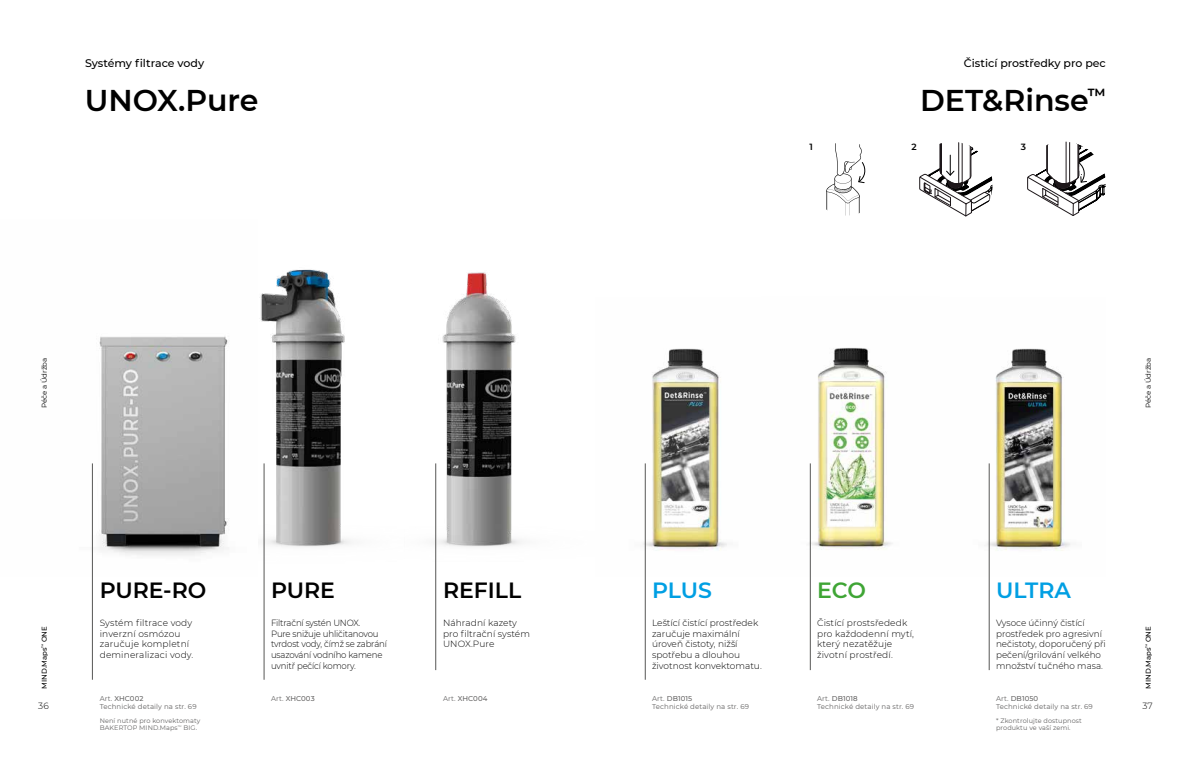
<style>
.page{position:relative;width:1191px;height:766px;background:#fff}
.page>*{position:absolute;margin:0;border:0;box-sizing:border-box;transform-origin:0 0}
.t1{font:600 30px "Montserrat";color:#000}
.t2{font:600 22px "Montserrat";color:#000}
.t3{font:600 22px "Montserrat";color:#009fe3}
.t4{font:600 22px "Montserrat";color:#3fa535}
.t5{font:500 11px "Montserrat";color:#000}
.t6{font:300 9px/10.8px "Montserrat";color:#000}
.t7{font:300 9px/10.8px "Montserrat";letter-spacing:-.02em;color:#000;scale:.95 1}
.t8{font:300 9px/10.8px "Montserrat";letter-spacing:.02em;color:#000}
.t9{font:600 9px "Montserrat";color:#000}
.t10{font:7px/8.4px "Montserrat";letter-spacing:.015em;color:#646363}
.t11{font:500 7px "Montserrat";color:#000}
.t12{font:7px "Montserrat";color:#000}
.t13{font:500 7px "Montserrat";letter-spacing:.01em;color:#646363}
.t14{font:6.5px/7.8px "Montserrat";letter-spacing:.015em;color:#646363}
.s1{font-weight:500}
.s2{font-weight:400}
</style>
<div class="page">
<img style="left:260px;top:269px;width:262px;height:307px">
<img style="left:91px;top:336px;width:137px;height:240px">
<img style="left:643px;top:348px;width:428px;height:228px">
<hr style="left:435px;top:463px;width:1px;height:207px;background:#575756">
<hr style="left:264px;top:463px;width:1px;height:216px;background:#575756">
<hr style="left:92px;top:463px;width:1px;height:216px;background:#575756">
<hr style="left:989px;top:463px;width:1px;height:207px;background:#575756">
<hr style="left:645px;top:463px;width:1px;height:216px;background:#575756">
<hr style="left:810px;top:463px;width:1px;height:207px;background:#575756">
<svg style="left:826px;top:143px;width:40px;height:72px"></svg>
<svg style="left:1027px;top:142px;width:78px;height:74px"></svg>
<svg style="left:919px;top:142px;width:73px;height:75px"></svg>
<p class="t5" style="left:85px;top:56px;width:121px">Systémy filtrace vody</p>
<h1 class="t1" style="left:85px;top:79px;width:175px">UNOX.Pure</h1>
<p class="t9" style="left:809px;top:141px;width:5px">1</p>
<p class="t5" style="left:964px;top:56px;width:143px">Čisticí prostředky pro pec</p>
<h1 class="t1" style="left:920px;top:79px;width:187px">DET&amp;Rinse<sup>™</sup></h1>
<p class="t9" style="left:911px;top:141px;width:7px">2</p>
<p class="t9" style="left:1020px;top:141px;width:7px">3</p>
<p class="t12" style="left:40px;top:408px;width:52px;rotate:-90deg">Péče a Údržba</p>
<p class="t12" style="left:1143px;top:408px;width:52px;rotate:-90deg">Péče a Údržba</p>
<p class="t11" style="left:40px;top:688px;width:64px;rotate:-90deg">MIND.Maps<sup>™</sup> ONE</p>
<p class="t6" style="left:38px;top:700px;width:12px">36</p>
<h2 class="t2" style="left:100px;top:574px;width:108px">PURE-RO</h2>
<p class="t8" style="left:100px;top:616px;width:95px">Systém filtrace vody inverzní osmózou zaručuje kompletní demineralizaci vody.</p>
<p class="t10" style="left:100px;top:693px;width:98px">Art. <span class="s1">XHC002<br></span>Technické detaily na str. 69</p>
<p class="t14" style="left:100px;top:716px;width:102px">Není nutné pro konvektomaty<br>BAKERTOP MIND.Maps<sup>™</sup> BIG.</p>
<h2 class="t2" style="left:271px;top:574px;width:65px">PURE</h2>
<h2 class="t2" style="left:443px;top:574px;width:80px">REFILL</h2>
<p class="t7" style="left:271px;top:616px;width:124px">Filtrační systén UNOX.<br>Pure snižuje uhličitanovou tvrdost vody, čímž se zabrání usazování vodního kamene uvnitř pečící komory.</p>
<p class="t6" style="left:443px;top:616px;width:88px">Náhradní kazety pro filtrační systém<br>UNOX.Pure</p>
<p class="t13" style="left:271px;top:693px;width:45px"><span class="s2">Art.</span> XHC003</p>
<p class="t13" style="left:443px;top:693px;width:46px"><span class="s2">Art.</span> XHC004</p>
<h2 class="t3" style="left:652px;top:574px;width:61px">PLUS</h2>
<h2 class="t4" style="left:817px;top:574px;width:50px">ECO</h2>
<p class="t6" style="left:652px;top:616px;width:111px">Leštící čistící prostředek zaručuje maximální úroveň čistoty, nižší spotřebu a dlouhou životnost konvektomatu.</p>
<p class="t6" style="left:817px;top:616px;width:98px">Čistící prostsřededk pro každodenní mytí, který nezatěžuje životní prostředí.</p>
<p class="t10" style="left:652px;top:693px;width:98px">Art. <span class="s1">DB1015<br></span>Technické detaily na str. 69</p>
<p class="t10" style="left:817px;top:693px;width:98px">Art. <span class="s1">DB1018<br></span>Technické detaily na str. 69</p>
<h2 class="t3" style="left:996px;top:574px;width:76px">ULTRA</h2>
<p class="t6" style="left:996px;top:616px;width:111px">Vysoce účinný čistící prostředek pro agresivní nečistoty, doporučený při pečení/grilování velkého množství tučného masa.</p>
<p class="t10" style="left:996px;top:693px;width:98px">Art. <span class="s1">DB1050<br></span>Technické detaily na str. 69</p>
<p class="t14" style="left:996px;top:716px;width:87px">* Zkontrolujte dostupnost produktu ve vaší zemi.</p>
<p class="t11" style="left:1143px;top:688px;width:64px;rotate:-90deg">MIND.Maps<sup>™</sup> ONE</p>
<p class="t6" style="left:1142px;top:700px;width:12px">37</p>
</div>
